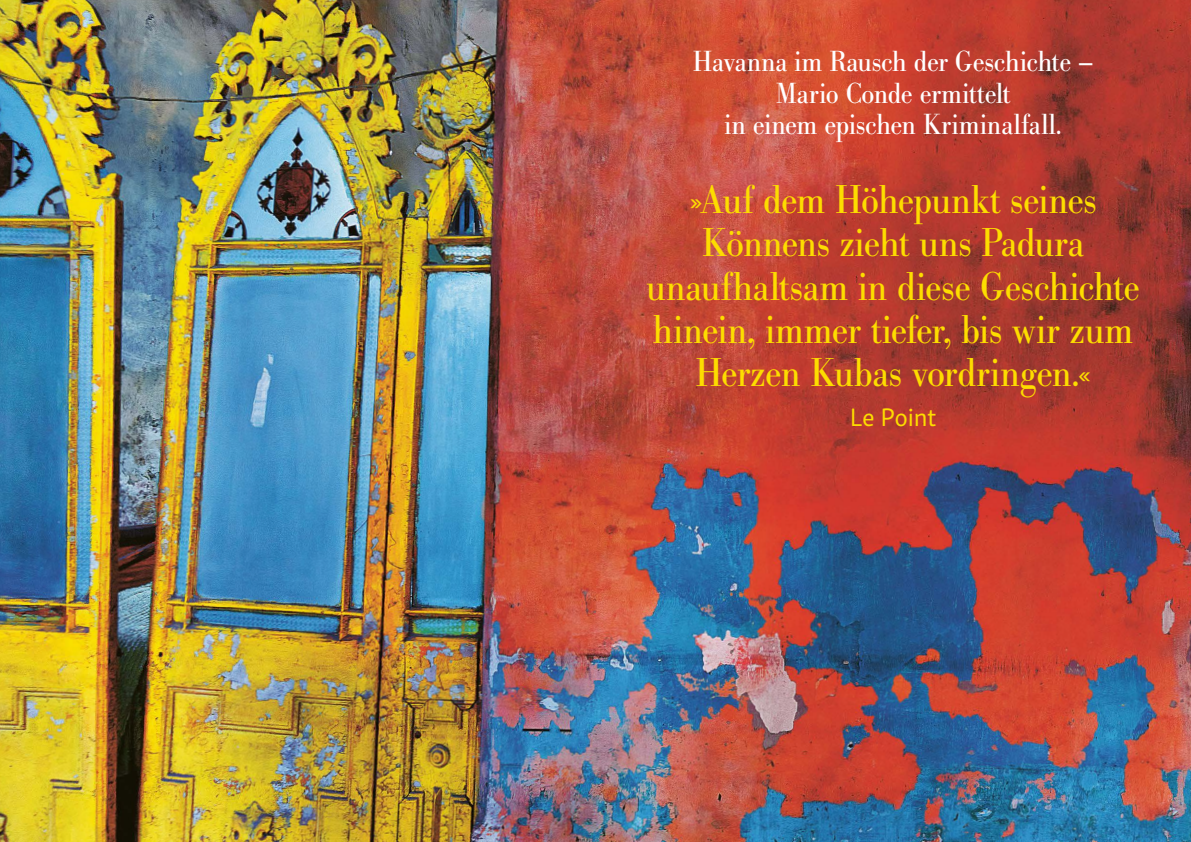
<style>
.page{position:relative;width:1191px;height:842px;background:#fff}
.page>*{position:absolute;margin:0;border:0;box-sizing:border-box;transform-origin:0 0}
.t1{font:39.6px/43.2px "Berth Bodoni Pro";letter-spacing:-.005em;color:#fddd00;text-align:center;scale:.91 1}
.t2{font:28.6px/31.2px "Berth Bodoni Pro";letter-spacing:-.005em;color:#fff;text-align:center;scale:.91 1}
.t3{font:26px "Skolar Sans Latn";letter-spacing:-.01em;color:#fddd00}
</style>
<div class="page">
<img style="left:0;top:0;width:1191px;height:842px">
<p class="t2" style="left:693px;top:47px;width:442px">Havanna im Rausch der Geschichte –<br>Mario Conde ermittelt<br>in einem epischen Kriminalfall.</p>
<p class="t1" style="left:646px;top:179px;width:544px">»Auf dem Höhepunkt seines<br>Könnens zieht uns Padura unaufhaltsam in diese Geschichte hinein, immer tiefer, bis wir zum<br>Herzen Kubas vordringen.«</p>
<p class="t3" style="left:850px;top:397px;width:88px">Le Point</p>
</div>
